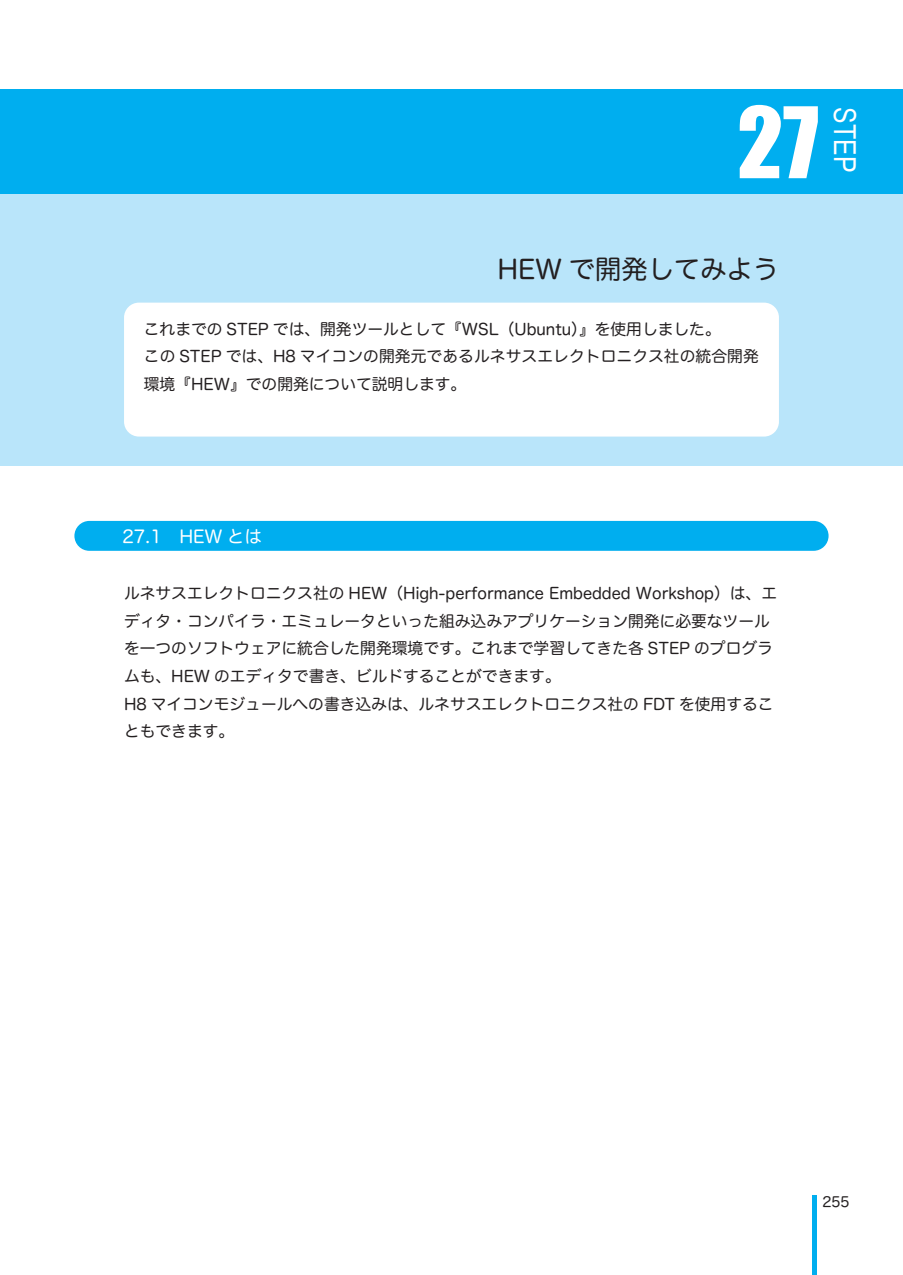
<style>
.page{position:relative;width:903px;height:1275px;background:#fff}
.page>*{position:absolute;margin:0;border:0;box-sizing:border-box;transform-origin:0 0}
.t1{font:91px "Impact";color:#fff}
.t2{font:30.28px "Arial Narrow";color:#fff}
.t3{font:26.25px "Hira Maru Pro W4";color:#231f20}
.t4{font:17.5px "Hira Maru Pro W4";color:#fff}
.t5{font:15.75px/27.7px "Hira Maru Pro W4";color:#231f20}
.t6{font:14px "Hira Maru Pro W4";color:#231f20}
</style>
<div class="page">
<div style="left:0;top:189px;width:903px;height:277px;background:#b9e5fa"></div>
<div style="left:0;top:89px;width:903px;height:104px;background:#00aeef"></div>
<div style="left:124px;top:303px;width:655px;height:134px;background:#fff;border-radius:15px"></div>
<div style="left:74px;top:521px;width:754px;height:30px;background:#00aeef;border-radius:15px"></div>
<hr style="left:812px;top:1195px;width:4px;height:80px;background:#00aeef">
<h1 class="t1" style="left:737px;top:72px;width:83px">27</h1>
<h2 class="t2" style="left:867px;top:107px;width:66px;rotate:90deg">STEP</h2>
<h3 class="t3" style="left:497px;top:246px;width:283px">HEW で開発してみよう</h3>
<p class="t5" style="left:144px;top:314px;width:616px">これまでの STEP では、開発ツールとして『WSL（Ubuntu）』を使用しました。<br>この STEP では、H8 マイコンの開発元であるルネサスエレクトロニクス社の統合開発環境『HEW』での開発について説明します。</p>
<p class="t4" style="left:122px;top:521px;width:141px">27.1　HEW とは</p>
<p class="t5" style="left:124px;top:579px;width:654px">ルネサスエレクトロニクス社の HEW（High-performance Embedded Workshop）は、エディタ・コンパイラ・エミュレータといった組み込みアプリケーション開発に必要なツールを一つのソフトウェアに統合した開発環境です。これまで学習してきた各 STEP のプログラムも、HEW のエディタで書き、ビルドすることができます。<br>H8 マイコンモジュールへの書き込みは、ルネサスエレクトロニクス社の FDT を使用することもできます。</p>
<p class="t6" style="left:822px;top:1190px;width:29px">255</p>
</div>
